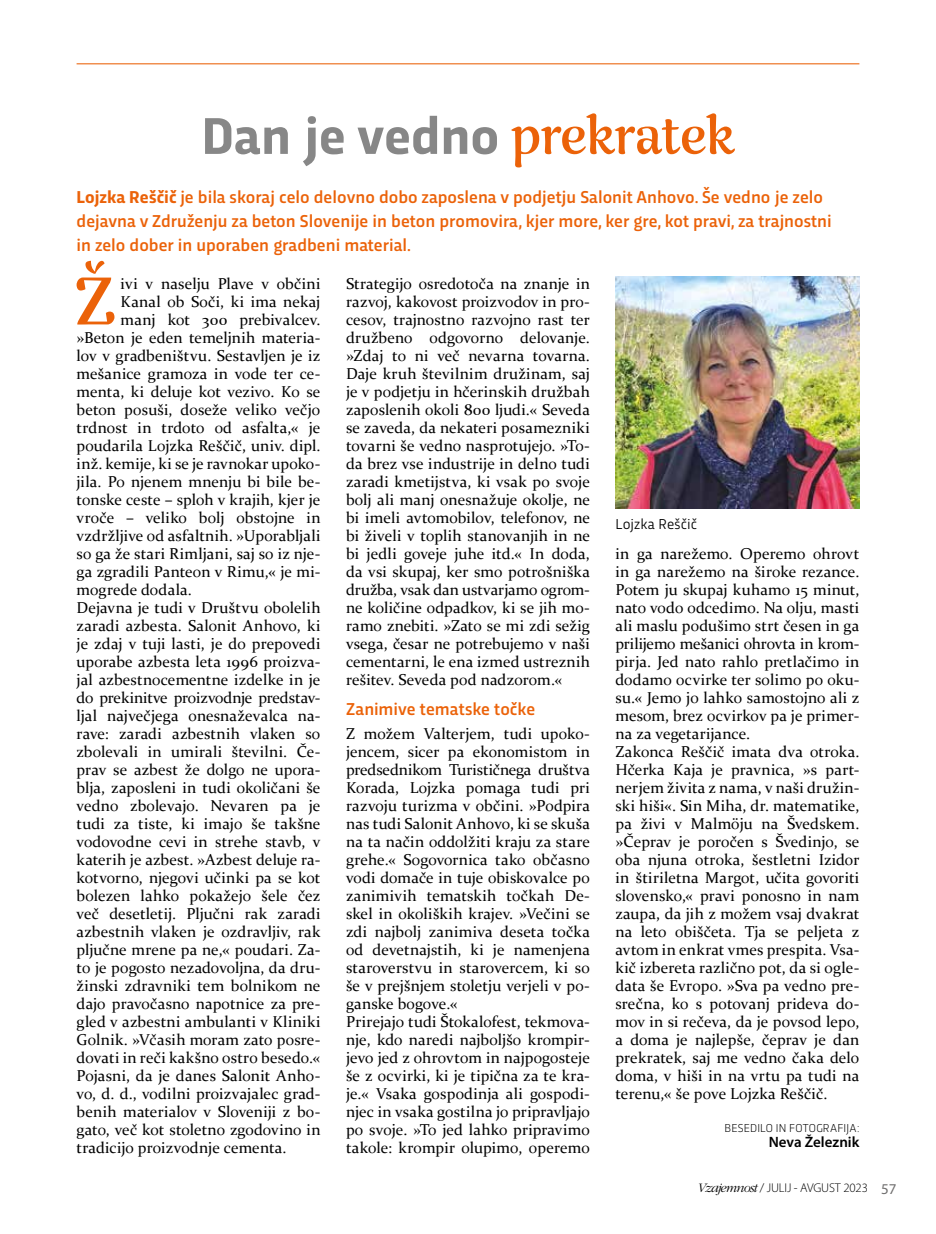
<style>
.page{position:relative;width:936px;height:1234px;background:#fff}
.page>*{position:absolute;margin:0;border:0;box-sizing:border-box;transform-origin:0 0}
.t1{font:67.35px "Rumba Std Large";color:#eb6209}
.t2{font:700 54px "Trasandina";color:#878787}
.t3{font:500 18px/24px "Trasandina";color:#eb6209}
.t4{font:15.75px/18px "Constantia";letter-spacing:.005em;color:#000}
.t5{font:15.75px "Constantia";letter-spacing:-.02em;color:#000}
.t6{font:15px "Trasandina";letter-spacing:.015em;color:#000}
.t7{font:600 15px "Myriad Pro";color:#000}
.t8{font:300 12.75px "Myriad Pro";letter-spacing:-.01em;color:#000}
.t9{font:300 12px "Trasandina";letter-spacing:.02em;color:#000}
.s1{font-family:"Rumba Std Large";font-weight:400;color:#eb6209}
.s2{font-weight:700}
.s3{font-family:"ITC Garamond Std";font-style:italic;font-size:13.5px}
.s4{font-weight:400;font-size:15px;color:#706f6f}
</style>
<div class="page">
<img style="left:615px;top:276px;width:244px;height:232px">
<hr style="left:77px;top:63px;width:782px;height:1px;background:#eb6209">
<h2 class="t2" style="left:201px;top:96px;width:534px">Dan je vedno <span class="s1">prekratek</span></h2>
<p class="t3" style="left:77px;top:183px;width:756px"><span class="s2">Lojzka Reščič</span> je bila skoraj celo delovno dobo zaposlena v podjetju Salonit Anhovo. Še vedno je zelo dejavna v Združenju za beton Slovenije in beton promovira, kjer more, ker gre, kot pravi, za trajnostni in zelo dober in uporaben gradbeni material.</p>
<h1 class="t1" style="left:74px;top:262px;width:44px">Ž</h1>
<p class="t4" style="left:121px;top:273px;width:201px">ivi v naselju Plave v občini</p>
<p class="t4" style="left:121px;top:291px;width:201px">Kanal ob Soči, ki ima nekaj</p>
<p class="t4" style="left:121px;top:309px;width:201px">manj kot 300 prebivalcev.</p>
<p class="t4" style="left:77px;top:327px;width:245px">»Beton je eden temeljnih materia-</p>
<p class="t4" style="left:77px;top:345px;width:245px">lov v gradbeništvu. Sestavljen je iz</p>
<p class="t4" style="left:77px;top:363px;width:245px">mešanice gramoza in vode ter ce-</p>
<p class="t4" style="left:77px;top:381px;width:245px">menta, ki deluje kot vezivo. Ko se</p>
<p class="t4" style="left:77px;top:399px;width:245px">beton posuši, doseže veliko večjo</p>
<p class="t4" style="left:77px;top:417px;width:245px">trdnost in trdoto od asfalta,« je</p>
<p class="t4" style="left:77px;top:435px;width:245px">poudarila Lojzka Reščič, univ. dipl.</p>
<p class="t4" style="left:77px;top:453px;width:245px">inž. kemije, ki se je ravnokar upoko-</p>
<p class="t4" style="left:77px;top:471px;width:245px">jila. Po njenem mnenju bi bile be-</p>
<p class="t4" style="left:77px;top:489px;width:245px">tonske ceste – sploh v krajih, kjer je</p>
<p class="t4" style="left:77px;top:507px;width:245px">vroče – veliko bolj obstojne in</p>
<p class="t4" style="left:77px;top:525px;width:245px">vzdržljive od asfaltnih. »Uporabljali</p>
<p class="t4" style="left:77px;top:543px;width:245px">so ga že stari Rimljani, saj so iz nje-</p>
<p class="t4" style="left:77px;top:561px;width:245px">ga zgradili Panteon v Rimu,« je mi-</p>
<p class="t4" style="left:77px;top:579px;width:117px">mogrede dodala.</p>
<p class="t4" style="left:77px;top:597px;width:245px">Dejavna je tudi v Društvu obolelih</p>
<p class="t4" style="left:77px;top:615px;width:245px">zaradi azbesta. Salonit Anhovo, ki</p>
<p class="t4" style="left:77px;top:633px;width:245px">je zdaj v tuji lasti, je do prepovedi</p>
<p class="t4" style="left:77px;top:651px;width:245px">uporabe azbesta leta 1996 proizva-</p>
<p class="t4" style="left:77px;top:669px;width:245px">jal azbestnocementne izdelke in je</p>
<p class="t5" style="left:77px;top:686px;width:245px">do prekinitve proizvodnje predstav-</p>
<p class="t4" style="left:77px;top:705px;width:245px">ljal največjega onesnaževalca na-</p>
<p class="t4" style="left:77px;top:723px;width:245px">rave: zaradi azbestnih vlaken so</p>
<p class="t4" style="left:77px;top:741px;width:245px">zbolevali in umirali številni. Če-</p>
<p class="t4" style="left:77px;top:759px;width:245px">prav se azbest že dolgo ne upora-</p>
<p class="t4" style="left:77px;top:777px;width:245px">blja, zaposleni in tudi okoličani še</p>
<p class="t4" style="left:77px;top:795px;width:245px">vedno zbolevajo. Nevaren pa je</p>
<p class="t4" style="left:77px;top:813px;width:245px">tudi za tiste, ki imajo še takšne</p>
<p class="t4" style="left:77px;top:831px;width:245px">vodovodne cevi in strehe stavb, v</p>
<p class="t4" style="left:77px;top:849px;width:245px">katerih je azbest. »Azbest deluje ra-</p>
<p class="t4" style="left:77px;top:867px;width:245px">kotvorno, njegovi učinki pa se kot</p>
<p class="t4" style="left:77px;top:885px;width:245px">bolezen lahko pokažejo šele čez</p>
<p class="t4" style="left:77px;top:903px;width:245px">več desetletij. Pljučni rak zaradi</p>
<p class="t4" style="left:77px;top:921px;width:245px">azbestnih vlaken je ozdravljiv, rak</p>
<p class="t4" style="left:77px;top:939px;width:245px">pljučne mrene pa ne,« poudari. Za-</p>
<p class="t4" style="left:77px;top:957px;width:245px">to je pogosto nezadovoljna, da dru-</p>
<p class="t4" style="left:77px;top:975px;width:245px">žinski zdravniki tem bolnikom ne</p>
<p class="t4" style="left:77px;top:993px;width:245px">dajo pravočasno napotnice za pre-</p>
<p class="t4" style="left:77px;top:1011px;width:245px">gled v azbestni ambulanti v Kliniki</p>
<p class="t4" style="left:77px;top:1029px;width:245px">Golnik. »Včasih moram zato posre-</p>
<p class="t4" style="left:77px;top:1047px;width:245px">dovati in reči kakšno ostro besedo.«</p>
<p class="t4" style="left:77px;top:1065px;width:245px">Pojasni, da je danes Salonit Anho-</p>
<p class="t4" style="left:77px;top:1083px;width:245px">vo, d. d., vodilni proizvajalec grad-</p>
<p class="t4" style="left:77px;top:1101px;width:245px">benih materialov v Sloveniji z bo-</p>
<p class="t4" style="left:77px;top:1119px;width:245px">gato, več kot stoletno zgodovino in</p>
<p class="t4" style="left:77px;top:1137px;width:211px">tradicijo proizvodnje cementa.</p>
<p class="t4" style="left:346px;top:273px;width:245px;text-align:justify">Strategijo osredotoča na znanje in razvoj, kakovost proizvodov in pro&shy;cesov, trajnostno razvojno rast ter družbeno odgovorno delovanje. »Zdaj to ni več nevarna tovarna.<br>Daje kruh številnim družinam, saj je v podjetju in hčerinskih družbah zaposlenih okoli 800 ljudi.« Seveda se zaveda, da nekateri posamezniki tovarni še vedno nasprotujejo. »To&shy;da brez vse industrije in delno tudi zaradi kmetijstva, ki vsak po svoje bolj ali manj onesnažuje okolje, ne bi imeli avtomobilov, telefonov, ne bi živeli v toplih stanovanjih in ne bi jedli goveje juhe itd.« In doda, da vsi skupaj, ker smo potrošniška družba, vsak dan ustvarjamo ogrom&shy;ne količine odpadkov, ki se jih mo&shy;ramo znebiti. »Zato se mi zdi sežig vsega, česar ne potrebujemo v naši cementarni, le ena izmed ustreznih rešitev. Seveda pod nadzorom.«</p>
<p class="t3" style="left:346px;top:695px;width:191px">Zanimive tematske točke</p>
<p class="t4" style="left:346px;top:723px;width:245px">Z možem Valterjem, tudi upoko&shy;jencem, sicer pa ekonomistom in predsednikom Turističnega društva Korada, Lojzka pomaga tudi pri razvoju turizma v občini. »Podpira nas tudi Salonit Anhovo, ki se skuša na ta način oddolžiti kraju za stare grehe.« Sogovornica tako občasno vodi domače in tuje obiskovalce po zanimivih tematskih točkah De&shy;skel in okoliških krajev. »Večini se zdi najbolj zanimiva deseta točka od devetnajstih, ki je namenjena staroverstvu in starovercem, ki so še v prejšnjem stoletju verjeli v po&shy;ganske bogove.«<br>Prirejajo tudi Štokalofest, tekmova&shy;nje, kdo naredi najboljšo krompir&shy;jevo jed z ohrovtom in najpogosteje še z ocvirki, ki je tipična za te kra&shy;je.« Vsaka gospodinja ali gospodi&shy;njec in vsaka gostilna jo pripravljajo po svoje. »To jed lahko pripravimo takole: krompir olupimo, operemo</p>
<p class="t6" style="left:615px;top:512px;width:83px">Lojzka Reščič</p>
<p class="t4" style="left:615px;top:543px;width:245px">in ga narežemo. Operemo ohrovt in ga narežemo na široke rezance.<br>Potem ju skupaj kuhamo 15 minut, nato vodo odcedimo. Na olju, masti ali maslu podušimo strt česen in ga prilijemo mešanici ohrovta in krom&shy;pirja. Jed nato rahlo pretlačimo in dodamo ocvirke ter solimo po oku&shy;su.« Jemo jo lahko samostojno ali z mesom, brez ocvirkov pa je primer&shy;na za vegetarijance.<br>Zakonca Reščič imata dva otroka.<br>Hčerka Kaja je pravnica, »s part&shy;nerjem živita z nama, v naši družin&shy;ski hiši«. Sin Miha, dr. matematike, pa živi v Malmöju na Švedskem. »Čeprav je poročen s Švedinjo, se oba njuna otroka, šestletni Izidor in štiriletna Margot, učita govoriti slovensko,« pravi ponosno in nam zaupa, da jih z možem vsaj dvakrat na leto obiščeta. Tja se peljeta z avtom in enkrat vmes prespita. Vsa&shy;kič izbereta različno pot, da si ogle&shy;data še Evropo. »Sva pa vedno pre&shy;srečna, ko s potovanj prideva do&shy;mov in si rečeva, da je povsod lepo, a doma je najlepše, čeprav je dan prekratek, saj me vedno čaka delo doma, v hiši in na vrtu pa tudi na terenu,« še pove Lojzka Reščič.</p>
<p class="t9" style="left:724px;top:1119px;width:136px">BESEDILO IN FOTOGRAFIJA:</p>
<p class="t7" style="left:768px;top:1132px;width:92px">Neva Železnik</p>
<p class="t8" style="left:697px;top:1179px;width:200px"><span class="s3">Vzajemnost</span> / JULIJ - AVGUST 2023 <span class="s4">57</span></p>
</div>
